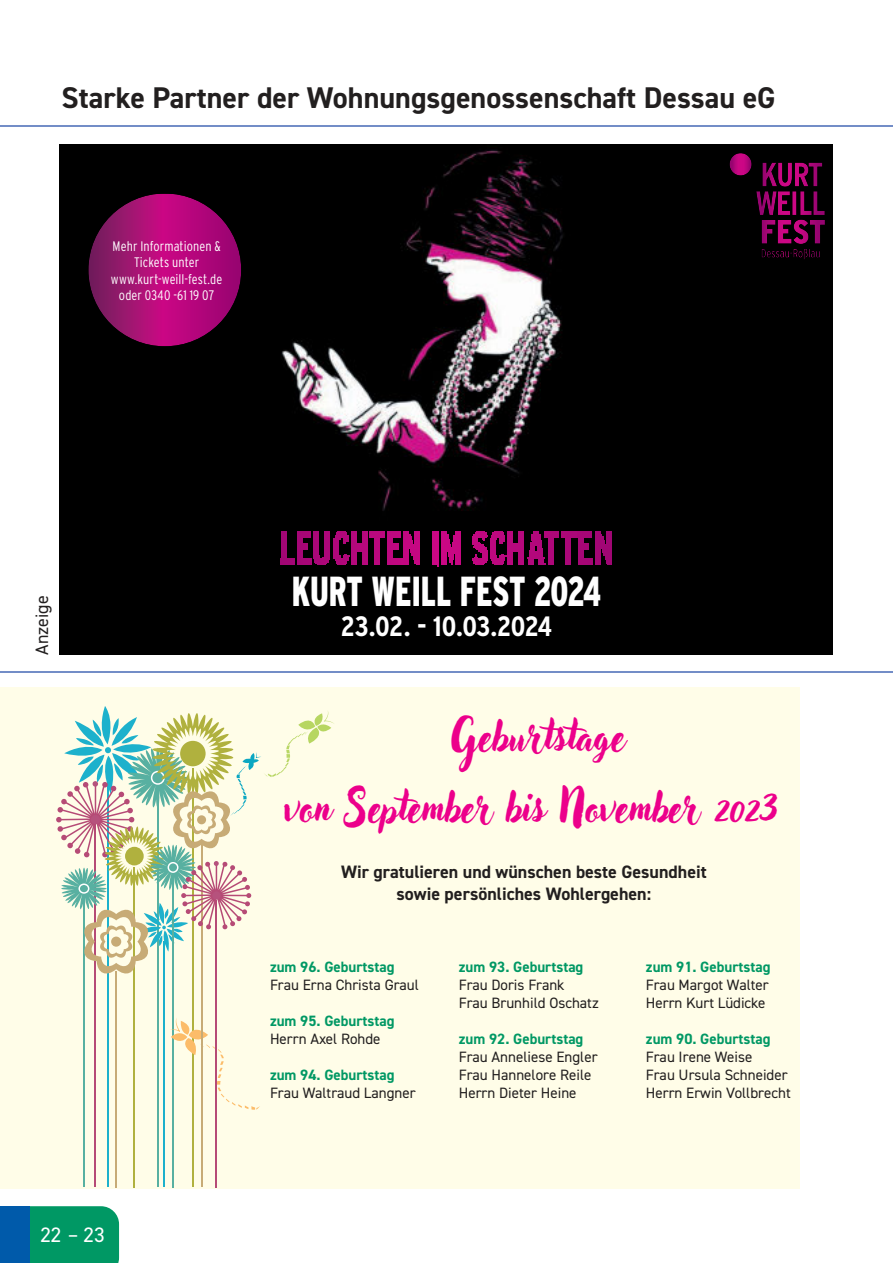
<style>
.page{position:relative;width:893px;height:1263px;background:#fff}
.page>*{position:absolute;margin:0;border:0;box-sizing:border-box;transform-origin:0 0}
.t1{font:42px/70.5px "Adlery Pro";color:#ec008b;text-align:center;scale:.92 1}
.t2{font:900 41.85px "Interstate Condensed";letter-spacing:-.005em;color:#fff;scale:.78 1}
.t3{font:700 30px "DIN2014";color:#221f1f}
.t4{font:700 27.9px "Interstate Condensed";letter-spacing:-.03em;color:#fff}
.t5{font:21px "DIN2014";color:#fff}
.t6{font:700 18px/21.6px "DIN2014";color:#221f1f;text-align:center}
.t7{font:18px "DIN2014";color:#221f1f}
.t8{font:15px/18px "DIN2014";color:#221f1f}
.t9{font:700 15px "DIN2014";color:#009864}
.t10{font:300 13.8px/16.5px "Interstate Condensed";letter-spacing:.005em;color:#fff;text-align:center}
</style>
<div class="page">
<hr style="left:0;top:125px;width:893px;height:2px;background:#738dc7">
<hr style="left:0;top:671px;width:893px;height:1px;background:#738dc7">
<div style="left:0;top:687px;width:799px;height:501px;background:#fffde8"></div>
<hr style="left:107px;top:762px;width:2px;height:425px;background:#1db1cc">
<hr style="left:157px;top:787px;width:1px;height:400px;background:#58b0a1">
<hr style="left:95px;top:824px;width:1px;height:363px;background:#b64b76">
<hr style="left:134px;top:867px;width:1px;height:320px;background:#b0b13e">
<hr style="left:192px;top:768px;width:2px;height:419px;background:#b0b13e">
<hr style="left:163px;top:941px;width:2px;height:246px;background:#1db1cc">
<hr style="left:172px;top:878px;width:2px;height:309px;background:#58b0a1">
<hr style="left:83px;top:898px;width:2px;height:289px;background:#58b0a1">
<svg style="left:170px;top:1018px;width:90px;height:92px"></svg>
<hr style="left:115px;top:971px;width:2px;height:216px;background:#c7ab76">
<hr style="left:201px;top:844px;width:1px;height:343px;background:#c7ab76">
<svg style="left:56px;top:706px;width:278px;height:271px"></svg>
<hr style="left:216px;top:900px;width:1px;height:287px;background:#b64b76">
<div style="left:60px;top:145px;width:773px;height:510px;background:#000"></div>
<img style="left:280px;top:150px;width:283px;height:417px">
<img style="left:730px;top:153px;width:22px;height:22px">
<img style="left:761px;top:220px;width:64px;height:24px">
<img style="left:762px;top:163px;width:60px;height:24px">
<img style="left:756px;top:191px;width:69px;height:24px">
<img style="left:762px;top:249px;width:57px;height:10px">
<svg style="left:281px;top:531px;width:139px;height:34px"></svg>
<svg style="left:432px;top:531px;width:28px;height:35px"></svg>
<svg style="left:472px;top:531px;width:140px;height:34px"></svg>
<img style="left:88px;top:194px;width:153px;height:152px">
<div style="left:30px;top:1206px;width:89px;height:57px;background:#009864"></div>
<div style="left:0;top:1206px;width:30px;height:57px;background:#005aaa"></div>
<h3 class="t3" style="left:62px;top:82px;width:715px">Starke Partner der Wohnungsgenossenschaft Dessau eG</h3>
<p class="t10" style="left:111px;top:238px;width:113px">Mehr Informationen &amp;<br>Tickets unter www.kurt-weill-fest.de oder 0340 -61 19 07</p>
<p class="t7" style="left:32px;top:655px;width:61px;rotate:-90deg">Anzeige</p>
<h3 class="t5" style="left:40px;top:1224px;width:66px">22 – 23</h3>
<h2 class="t2" style="left:292px;top:573px;width:398px">KURT WEILL FEST 2024</h2>
<h3 class="t4" style="left:341px;top:613px;width:213px">23.02. - 10.03.2024</h3>
<h1 class="t1" style="left:285px;top:700px;width:538px">Geburtstage<br>von September bis November 2023</h1>
<p class="t6" style="left:341px;top:861px;width:367px">Wir gratulieren und wünschen beste Gesundheit sowie persönliches Wohlergehen:</p>
<p class="t9" style="left:270px;top:959px;width:126px">zum 96. Geburtstag</p>
<p class="t8" style="left:270px;top:976px;width:150px">Frau Erna Christa Graul</p>
<p class="t9" style="left:270px;top:1013px;width:126px">zum 95. Geburtstag</p>
<p class="t8" style="left:270px;top:1030px;width:112px">Herrn Axel Rohde</p>
<p class="t9" style="left:270px;top:1067px;width:126px">zum 94. Geburtstag</p>
<p class="t8" style="left:270px;top:1084px;width:147px">Frau Waltraud Langner</p>
<p class="t9" style="left:459px;top:959px;width:126px">zum 93. Geburtstag</p>
<p class="t8" style="left:459px;top:976px;width:141px">Frau Doris Frank<br>Frau Brunhild Oschatz</p>
<p class="t9" style="left:459px;top:1031px;width:126px">zum 92. Geburtstag</p>
<p class="t8" style="left:459px;top:1048px;width:140px">Frau Anneliese Engler<br>Frau Hannelore Reile<br>Herrn Dieter Heine</p>
<p class="t9" style="left:646px;top:959px;width:126px">zum 91. Geburtstag</p>
<p class="t8" style="left:646px;top:976px;width:124px">Frau Margot Walter<br>Herrn Kurt Lüdicke</p>
<p class="t9" style="left:646px;top:1031px;width:126px">zum 90. Geburtstag</p>
<p class="t8" style="left:646px;top:1048px;width:146px">Frau Irene Weise<br>Frau Ursula Schneider<br>Herrn Erwin Vollbrecht</p>
</div>
